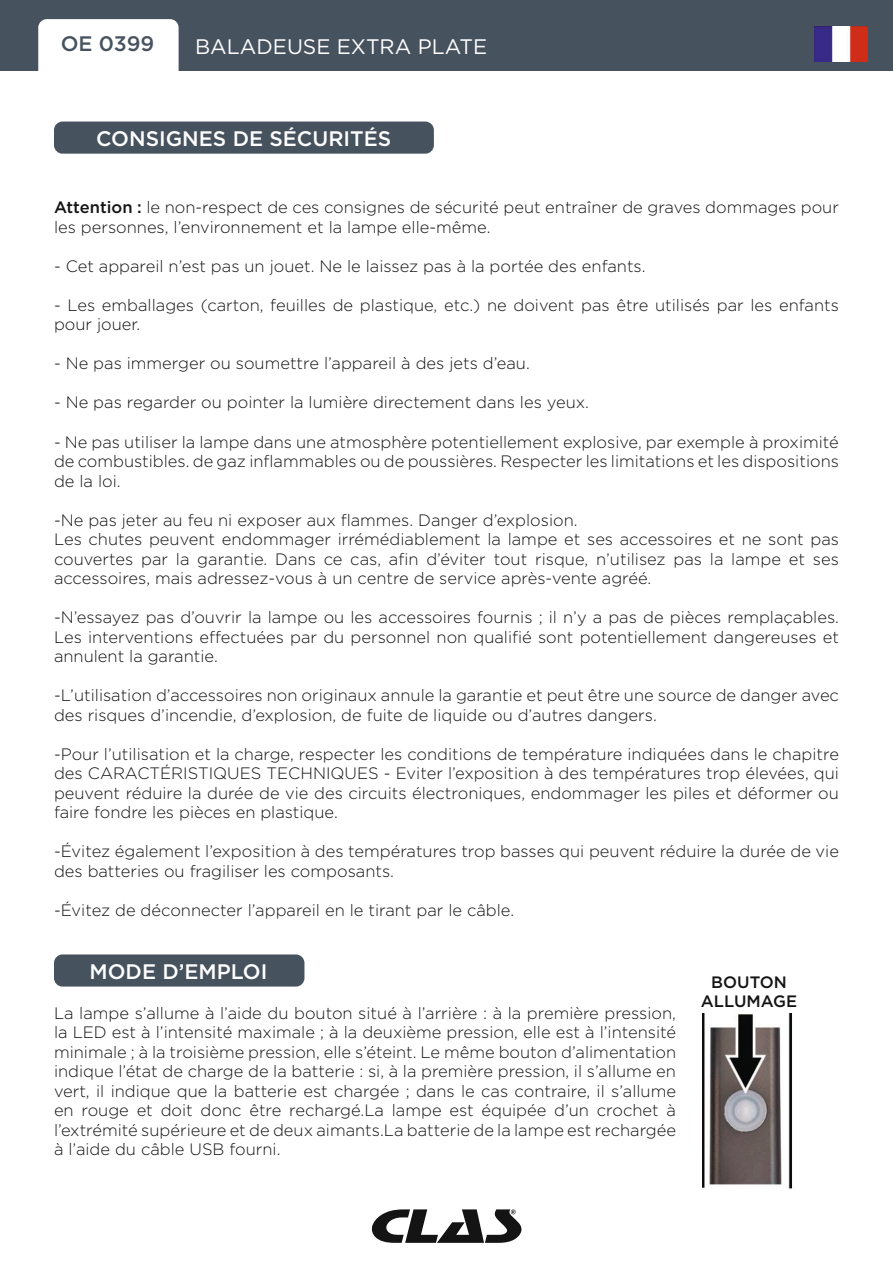
<style>
.page{position:relative;width:893px;height:1263px;background:#fff}
.page>*{position:absolute;margin:0;border:0;box-sizing:border-box;transform-origin:0 0}
.t1{font:500 21px "Gotham";color:#fff}
.t2{font:21px "Gotham";color:#fff}
.t3{font:500 21px "Gotham";color:#47525f}
.t4{font:300 16.5px/19.5px "Gotham";color:#131413}
.t5{font:500 16.5px/19.5px "Gotham";color:#131413;text-align:center}
.s1{font-weight:500}
</style>
<div class="page">
<div style="left:0;top:0;width:893px;height:71px;background:#47525f"></div>
<div style="left:38px;top:19px;width:141px;height:70px;background:#fff;border-radius:9px"></div>
<img style="left:814px;top:26px;width:53px;height:35px">
<svg style="left:371px;top:1209px;width:151px;height:34px"></svg>
<div style="left:54px;top:122px;width:380px;height:32px;background:#47525f;border-radius:9px"></div>
<div style="left:54px;top:954px;width:250px;height:32px;background:#47525f;border-radius:9px"></div>
<img style="left:702px;top:1014px;width:90px;height:175px">
<p class="t3" style="left:61px;top:30px;width:95px">OE 0399</p>
<p class="t2" style="left:195px;top:33px;width:293px">BALADEUSE EXTRA PLATE</p>
<p class="t1" style="left:96px;top:125px;width:297px">CONSIGNES DE SÉCURITÉS</p>
<p class="t4" style="left:54px;top:197px;width:786px"><span class="s1">Attention :</span> le non-respect de ces consignes de sécurité peut entraîner de graves dommages pour les personnes, l’environnement et la lampe elle-même.</p>
<p class="t4" style="left:54px;top:256px;width:593px">- Cet appareil n’est pas un jouet. Ne le laissez pas à la portée des enfants.</p>
<p class="t4" style="left:54px;top:295px;width:786px">- Les emballages (carton, feuilles de plastique, etc.) ne doivent pas être utilisés par les enfants pour jouer.</p>
<p class="t4" style="left:54px;top:353px;width:477px">- Ne pas immerger ou soumettre l’appareil à des jets d’eau.</p>
<p class="t4" style="left:54px;top:392px;width:536px">- Ne pas regarder ou pointer la lumière directement dans les yeux.</p>
<p class="t4" style="left:54px;top:431px;width:786px;text-align:justify">- Ne pas utiliser la lampe dans une atmosphère potentiellement explosive, par exemple à proximité de combustibles. de gaz inflammables ou de poussières. Respecter les limitations et les dispositions de la loi.</p>
<p class="t4" style="left:54px;top:509px;width:786px">-Ne pas jeter au feu ni exposer aux flammes. Danger d’explosion.<br>Les chutes peuvent endommager irrémédiablement la lampe et ses accessoires et ne sont pas couvertes par la garantie. Dans ce cas, afin d’éviter tout risque, n’utilisez pas la lampe et ses accessoires, mais adressez-vous à un centre de service après-vente agréé.</p>
<p class="t4" style="left:54px;top:607px;width:786px;text-align:justify">-N’essayez pas d’ouvrir la lampe ou les accessoires fournis ; il n’y a pas de pièces remplaçables.<br>Les interventions effectuées par du personnel non qualifié sont potentiellement dangereuses et annulent la garantie.</p>
<p class="t4" style="left:54px;top:685px;width:786px">-L’utilisation d’accessoires non originaux annule la garantie et peut être une source de danger avec des risques d’incendie, d’explosion, de fuite de liquide ou d’autres dangers.</p>
<p class="t4" style="left:54px;top:743px;width:786px;text-align:justify">-Pour l’utilisation et la charge, respecter les conditions de température indiquées dans le chapitre des CARACTÉRISTIQUES TECHNIQUES - Eviter l’exposition à des températures trop élevées, qui peuvent réduire la durée de vie des circuits électroniques, endommager les piles et déformer ou faire fondre les pièces en plastique.</p>
<p class="t4" style="left:54px;top:841px;width:786px">-Évitez également l’exposition à des températures trop basses qui peuvent réduire la durée de vie des batteries ou fragiliser les composants.</p>
<p class="t4" style="left:54px;top:899px;width:462px">-Évitez de déconnecter l’appareil en le tirant par le câble.</p>
<p class="t1" style="left:90px;top:958px;width:179px">MODE D’EMPLOI</p>
<p class="t4" style="left:54px;top:1003px;width:624px;text-align:justify">La lampe s’allume à l’aide du bouton situé à l’arrière : à la première pression, la LED est à l’intensité maximale ; à la deuxième pression, elle est à l’intensité minimale ; à la troisième pression, elle s’éteint. Le même bouton d’alimentation indique l’état de charge de la batterie : si, à la première pression, il s’allume en vert, il indique que la batterie est chargée ; dans le cas contraire, il s’allume en rouge et doit donc être rechargé.La lampe est équipée d’un crochet à l’extrémité supérieure et de deux aimants.La batterie de la lampe est rechargée à l’aide du câble USB fourni.</p>
<p class="t5" style="left:701px;top:972px;width:98px">BOUTON<br>ALLUMAGE</p>
</div>
